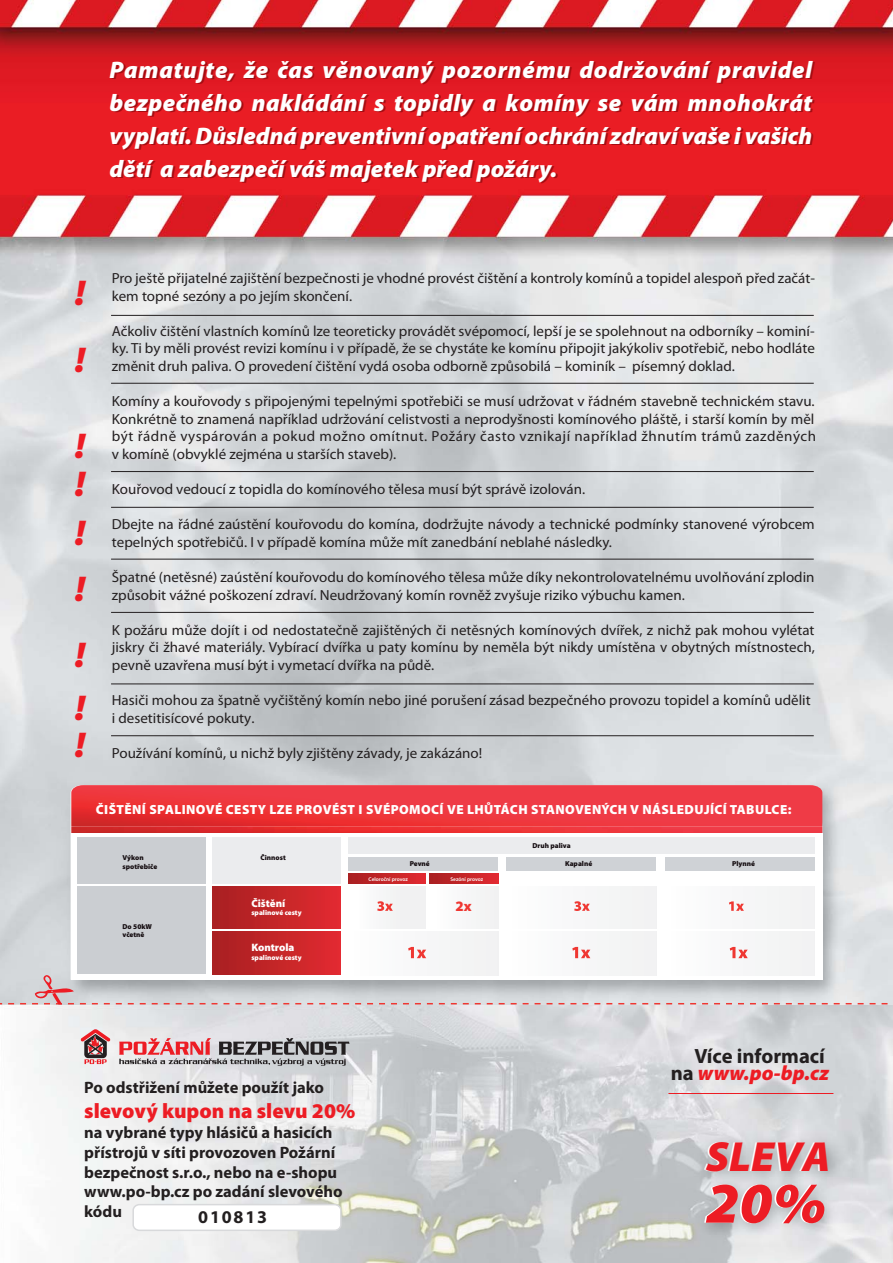
<style>
.page{position:relative;width:893px;height:1263px;background:#fff}
.page>*{position:absolute;margin:0;border:0;box-sizing:border-box;transform-origin:0 0}
.t1{font:italic 900 57.6px "Myriad Pro";color:#ed1c24}
.t2{font:italic 900 42.3px "Myriad Pro";color:#ed1c24}
.t3{font:italic 900 36px/67.2px "Myriad Pro";color:#ed1c24}
.t4{font:italic 900 24px/33px "Myriad Pro";color:#fff;text-align:justify}
.t5{font:900 21px "Myriad Pro";color:#ed1c24}
.t6{font:700 20.7px/16.5px "Myriad Pro";color:#231f20;text-align:right}
.t7{font:700 18px "Myriad Pro";letter-spacing:.1em;color:#231f20}
.t8{font:700 16.5px/19.8px "Myriad Pro";color:#231f20}
.t9{font:14.7px/17.5px "Myriad Pro";color:#231f20}
.t10{font:900 14.4px "Myriad Pro";color:#ef3732}
.t11{font:900 13.2px "Myriad Pro";letter-spacing:.03em;color:#fff}
.t12{font:900 10.8px "Myriad Pro";color:#fff}
.t13{font:900 7.2px/8.6px "Myriad Pro";color:#170f13}
.t14{font:900 7.2px "Myriad Pro";color:#fff}
.t15{font:600 5.4px "Myriad Pro";color:#fff}
.s1{font-weight:900;font-style:italic;color:#ed1c24}
</style>
<div class="page">
<img style="left:0;top:0;width:893px;height:1263px">
<img style="left:0;top:1005px;width:431px;height:258px">
<hr style="left:111px;top:315px;width:703px;height:1px;background:#231f20">
<hr style="left:111px;top:383px;width:703px;height:1px;background:#231f20">
<hr style="left:111px;top:471px;width:703px;height:1px;background:#231f20">
<hr style="left:111px;top:507px;width:703px;height:1px;background:#231f20">
<hr style="left:111px;top:559px;width:703px;height:1px;background:#231f20">
<hr style="left:111px;top:612px;width:703px;height:1px;background:#231f20">
<hr style="left:111px;top:683px;width:703px;height:1px;background:#231f20">
<hr style="left:111px;top:735px;width:703px;height:1px;background:#231f20">
<img style="left:62px;top:776px;width:785px;height:196px">
<svg style="left:71px;top:785px;width:751px;height:41px"></svg>
<img style="left:71px;top:826px;width:751px;height:7px">
<div style="left:71px;top:833px;width:751px;height:147px;background:#fff"></div>
<div style="left:77px;top:837px;width:129px;height:47px;background:#cbced2"></div>
<div style="left:212px;top:837px;width:129px;height:47px;background:#ebecee"></div>
<div style="left:348px;top:837px;width:467px;height:17px;background:#ebecee"></div>
<div style="left:348px;top:857px;width:150px;height:14px;background:#cfd2d6"></div>
<svg style="left:348px;top:874px;width:78px;height:10px"></svg>
<svg style="left:429px;top:874px;width:69px;height:10px"></svg>
<div style="left:506px;top:857px;width:150px;height:14px;background:#cfd2d6"></div>
<div style="left:665px;top:857px;width:150px;height:14px;background:#cfd2d6"></div>
<div style="left:348px;top:932px;width:150px;height:43px;background:#f7f7f8"></div>
<div style="left:506px;top:932px;width:150px;height:43px;background:#f7f7f8"></div>
<div style="left:665px;top:932px;width:150px;height:43px;background:#f7f7f8"></div>
<div style="left:348px;top:886px;width:78px;height:42px;background:#f4f5f5"></div>
<div style="left:430px;top:886px;width:68px;height:42px;background:#f7f7f8"></div>
<div style="left:506px;top:886px;width:150px;height:42px;background:#f7f7f8"></div>
<div style="left:665px;top:886px;width:150px;height:42px;background:#f7f7f8"></div>
<div style="left:212px;top:886px;width:129px;height:43px;background:linear-gradient(to right,#a72021,#e22b30)"></div>
<div style="left:212px;top:932px;width:129px;height:42px;background:linear-gradient(to right,#a72021,#e22b30)"></div>
<div style="left:77px;top:886px;width:129px;height:88px;background:#cbced2"></div>
<svg style="left:377px;top:901px;width:16px;height:10px"></svg>
<svg style="left:574px;top:901px;width:16px;height:10px"></svg>
<svg style="left:729px;top:901px;width:15px;height:10px"></svg>
<svg style="left:408px;top:947px;width:18px;height:11px"></svg>
<svg style="left:572px;top:947px;width:18px;height:11px"></svg>
<svg style="left:730px;top:947px;width:18px;height:11px"></svg>
<div style="left:133px;top:1204px;width:208px;height:26px;background:#fff;border-radius:6px"></div>
<div style="left:132px;top:1204px;width:210px;height:27px;border:2px solid #d8d9db;border-radius:6px"></div>
<svg style="left:81px;top:1029px;width:29px;height:35px"></svg>
<svg style="left:119px;top:1038px;width:230px;height:27px"></svg>
<svg style="left:0;top:972px;width:893px;height:32px"></svg>
<img style="left:689px;top:1120px;width:163px;height:140px">
<hr style="left:668px;top:1093px;width:165px;height:1px;background:#ed1c24">
<h3 class="t4" style="left:110px;top:53px;width:704px">Pamatujte, že čas věnovaný pozornému dodržování pravidel bezpečného nakládání s topidly a komíny se vám mnohokrát vyplatí. Důsledná preventivní opatření ochrání zdraví vaše i vašich dětí a zabezpečí váš majetek před požáry.</h3>
<h3 class="t3" style="left:75px;top:259px;width:12px">! !</h3>
<h3 class="t3" style="left:75px;top:427px;width:12px;line-height:38px">! !</h3>
<h3 class="t3" style="left:75px;top:504px;width:12px;line-height:56.2px">! !</h3>
<h3 class="t3" style="left:75px;top:628px;width:12px;line-height:53.2px">! !</h3>
<h3 class="t3" style="left:75px;top:711px;width:12px">!</h3>
<p class="t9" style="left:112px;top:269px;width:705px">Pro ještě přijatelné zajištění bezpečnosti je vhodné provést čištění a kontroly komínů a topidel alespoň před začát&shy;kem topné sezóny a po jejím skončení.</p>
<p class="t9" style="left:112px;top:322px;width:705px;text-align:justify">Ačkoliv čištění vlastních komínů lze teoreticky provádět svépomocí, lepší je se spolehnout na odborníky – kominí&shy;ky. Ti by měli provést revizi komínu i v případě, že se chystáte ke komínu připojit jakýkoliv spotřebič, nebo hodláte změnit druh paliva. O provedení čištění vydá osoba odborně způsobilá – kominík – písemný doklad.</p>
<p class="t9" style="left:112px;top:392px;width:706px">Komíny a kouřovody s připojenými tepelnými spotřebiči se musí udržovat v řádném stavebně technickém stavu.<br>Konkrétně to znamená například udržování celistvosti a neprodyšnosti komínového pláště, i starší komín by měl být řádně vyspárován a pokud možno omítnut. Požáry často vznikají například žhnutím trámů zazděných v komíně (obvyklé zejména u starších staveb).</p>
<p class="t9" style="left:112px;top:480px;width:475px">Kouřovod vedoucí z topidla do komínového tělesa musí být správě izolován.</p>
<p class="t9" style="left:112px;top:515px;width:704px">Dbejte na řádné zaústění kouřovodu do komína, dodržujte návody a technické podmínky stanovené výrobcem tepelných spotřebičů. I v případě komína může mít zanedbání neblahé následky.</p>
<p class="t9" style="left:112px;top:568px;width:704px">Špatné (netěsné) zaústění kouřovodu do komínového tělesa může díky nekontrolovatelnému uvolňování zplodin způsobit vážné poškození zdraví. Neudržovaný komín rovněž zvyšuje riziko výbuchu kamen.</p>
<p class="t9" style="left:112px;top:621px;width:704px;text-align:justify">K požáru může dojít i od nedostatečně zajištěných či netěsných komínových dvířek, z nichž pak mohou vylétat jiskry či žhavé materiály. Vybírací dvířka u paty komínu by neměla být nikdy umístěna v obytných místnostech, pevně uzavřena musí být i vymetací dvířka na půdě.</p>
<p class="t9" style="left:112px;top:691px;width:700px">Hasiči mohou za špatně vyčištěný komín nebo jiné porušení zásad bezpečného provozu topidel a komínů udělit i desetitisícové pokuty.</p>
<p class="t9" style="left:112px;top:744px;width:372px">Používání komínů, u nichž byly zjištěny závady, je zakázáno!</p>
<p class="t11" style="left:96px;top:801px;width:697px">ČIŠTĚNÍ SPALINOVÉ CESTY LZE PROVÉST I SVÉPOMOCÍ VE LHŮTÁCH STANOVENÝCH V NÁSLEDUJÍCÍ TABULCE:</p>
<p class="t13" style="left:123px;top:853px;width:36px">Výkon spotřebiče</p>
<p class="t13" style="left:261px;top:853px;width:27px">Činnost</p>
<p class="t13" style="left:123px;top:922px;width:31px">Do 50kW včetně</p>
<p class="t12" style="left:251px;top:896px;width:35px">Čištění</p>
<p class="t14" style="left:251px;top:908px;width:52px">spalinové cesty</p>
<p class="t12" style="left:251px;top:941px;width:45px">Kontrola</p>
<p class="t14" style="left:251px;top:953px;width:52px">spalinové cesty</p>
<p class="t13" style="left:410px;top:859px;width:22px">Pevné</p>
<p class="t15" style="left:369px;top:876px;width:41px">Celoroční provoz</p>
<p class="t15" style="left:450px;top:876px;width:34px">Sezóní provoz</p>
<p class="t10" style="left:456px;top:897px;width:18px">2x</p>
<p class="t13" style="left:532px;top:841px;width:40px">Druh paliva</p>
<p class="t13" style="left:565px;top:859px;width:29px">Kapalné</p>
<p class="t13" style="left:732px;top:859px;width:24px">Plynné</p>
<p class="t8" style="left:84px;top:1077px;width:241px">Po odstřižení můžete použít jako</p>
<h3 class="t5" style="left:84px;top:1098px;width:273px">slevový kupon na slevu 20%</h3>
<p class="t8" style="left:84px;top:1122px;width:260px">na vybrané typy hlásičů a hasicích přístrojů v síti provozoven Požární bezpečnost s.r.o., nebo na e-shopu www.po-bp.cz po zadání slevového kódu</p>
<p class="t7" style="left:198px;top:1206px;width:70px">010813</p>
<h3 class="t6" style="left:671px;top:1048px;width:160px">Více informací na <span class="s1">www.po-bp.cz</span></h3>
<h2 class="t2" style="left:706px;top:1131px;width:126px">SLEVA</h2>
<h1 class="t1" style="left:706px;top:1169px;width:122px">20%</h1>
</div>
